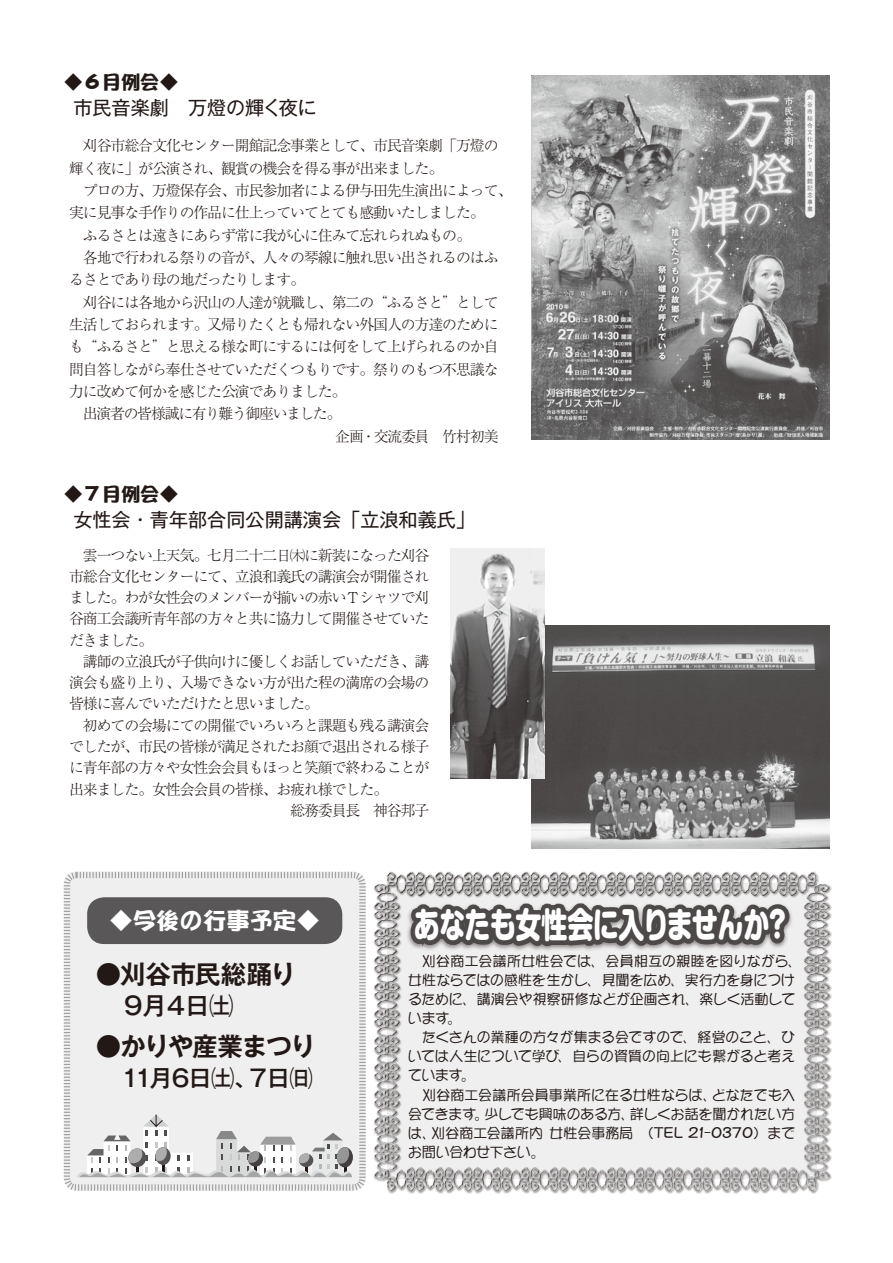
<style>
.page{position:relative;width:893px;height:1263px;background:#fff}
.page>*{position:absolute;margin:0;border:0;box-sizing:border-box;transform-origin:0 0}
.t1{font:800 34.8px "Shin M Go Pro";letter-spacing:-.02em;color:#fff;scale:.75 1}
.t2{font:700 25.5px "Gothic MB101 Pr 6 N De";letter-spacing:-.04em;color:#221815}
.t3{font:700 25.5px "Gothic MB101 Pr 6 N De";letter-spacing:-.005em;color:#221815}
.t4{font:500 24.45px "Gothic MB101 Pr 6 N";color:#221815}
.t5{font:500 23.4px "Gothic MB101 Pr 6 N";letter-spacing:-.085em;color:#221815}
.t6{font:23.4px "DFPOP1 Std W12";color:#fff}
.t7{font:19.2px "Gothic MB101 Pr 6 N";color:#221815}
.t8{font:19.2px "DFPOP1 Std W12";color:#221815}
.t9{font:300 14.85px/21.3px "Ryumin Pr 6 N";letter-spacing:-.07em;color:#221815;text-align:justify}
.t10{font:13.8px/19.2px "DFPOP1 Std W3";letter-spacing:.005em;color:#221815}
.t11{font:13.8px "DFPOP1 Std W3";letter-spacing:-.26em;color:#221815}
.t12{font:13.8px/19.2px "DFPOP1 Std W3";letter-spacing:-.015em;color:#221815}
</style>
<div class="page">
<svg style="left:63px;top:871px;width:303px;height:320px"></svg>
<div style="left:87px;top:897px;width:255px;height:47px;background:#595757;border-radius:17px"></div>
<img style="left:531px;top:76px;width:298px;height:364px">
<img style="left:544px;top:625px;width:285px;height:73px">
<svg style="left:374px;top:698px;width:455px;height:496px"></svg>
<img style="left:451px;top:549px;width:93px;height:229px">
<svg style="left:77px;top:1114px;width:275px;height:63px"></svg>
<p class="t8" style="left:64px;top:71px;width:116px">◆６月例会◆</p>
<p class="t7" style="left:73px;top:91px;width:245px">市民音楽劇　万燈の輝く夜に</p>
<p class="t9" style="left:69px;top:134px;width:431px;line-height:22.4px;text-indent:14px">刈谷市総合文化センター開館記念事業として、市民音楽劇「万燈の輝く夜に」が公演され、観賞の機会を得る事が出来ました。</p>
<p class="t9" style="left:83px;top:179px;width:431px">プロの方、万燈保存会、市民参加者による伊与田先生演出によって、</p>
<p class="t9" style="left:69px;top:201px;width:417px">実に見事な手作りの作品に仕上っていてとても感動いたしました。</p>
<p class="t9" style="left:83px;top:223px;width:390px">ふるさとは遠きにあらず常に我が心に住みて忘れられぬもの。</p>
<p class="t9" style="left:83px;top:246px;width:417px">各地で行われる祭りの音が、人々の琴線に触れ思い出されるのはふ</p>
<p class="t9" style="left:69px;top:268px;width:238px">るさとであり母の地だったりします。</p>
<p class="t9" style="left:83px;top:290px;width:417px">刈谷には各地から沢山の人達が就職し、第二の“ふるさと”として</p>
<p class="t9" style="left:69px;top:313px;width:431px">生活しておられます。又帰りたくとも帰れない外国人の方達のために</p>
<p class="t9" style="left:69px;top:335px;width:431px">も“ふるさと”と思える様な町にするには何をして上げられるのか自</p>
<p class="t9" style="left:69px;top:357px;width:431px">問自答しながら奉仕させていただくつもりです。祭りのもつ不思議な</p>
<p class="t9" style="left:69px;top:380px;width:279px">力に改めて何かを感じた公演でありました。</p>
<p class="t9" style="left:83px;top:402px;width:260px">出演者の皆様誠に有り難う御座いました。</p>
<p class="t9" style="left:374px;top:424px;width:126px">交流委員　竹村初美</p>
<p class="t9" style="left:335px;top:424px;width:30px">企画</p>
<p class="t9" style="left:361px;top:424px;width:16px">・</p>
<p class="t8" style="left:64px;top:484px;width:116px">◆７月例会◆</p>
<p class="t7" style="left:73px;top:504px;width:403px">女性会・青年部合同公開講演会「立浪和義氏「</p>
<p class="t9" style="left:69px;top:543px;width:362px;text-indent:14px">雲一つない上天気。七月二十二日㈭に新装になった刈谷市総合文化センターにて、立浪和義氏の講演会が開催されました。わが女性会のメンバーが揃いの赤いＴシャツで刈谷商工会議所青年部の方々と共に協力して開催させていただきました。</p>
<p class="t9" style="left:69px;top:650px;width:362px;text-indent:14px">講師の立浪氏が子供向けに優しくお話していただき、講演会も盛り上り、入場できない方が出た程の満席の会場の皆様に喜んでいただけたと思いました。</p>
<p class="t9" style="left:83px;top:714px;width:348px">初めての会場にての開催でいろいろと課題も残る講演会</p>
<p class="t9" style="left:69px;top:735px;width:362px">でしたが、市民の皆様が満足されたお顔で退出される様子</p>
<p class="t9" style="left:69px;top:756px;width:362px">に青年部の方々や女性会会員もほっと笑顔で終わることが</p>
<p class="t9" style="left:69px;top:777px;width:321px">出来ました。女性会会員の皆様、お疲れ様でした。</p>
<p class="t9" style="left:290px;top:799px;width:141px">総務委員長　神谷邦子</p>
<h3 class="t6" style="left:109px;top:908px;width:212px">◆今後の行事予定◆</h3>
<h2 class="t3" style="left:96px;top:953px;width:202px">●刈谷市民総踊り</h2>
<h3 class="t4" style="left:121px;top:985px;width:114px">９月４日㈯</h3>
<h2 class="t2" style="left:96px;top:1025px;width:221px">●かりや産業まつり</h2>
<h3 class="t5" style="left:121px;top:1058px;width:193px">11月6日㈯７、日㈰</h3>
<h1 class="t1" style="left:414px;top:896px;width:504px">あなたも女性会に入りませんか?</h1>
<p class="t10" style="left:408px;top:951px;width:395px;text-indent:14px">刈谷商工会議所女性会では、会員相互の親睦を図りながら、女性ならではの感性を生かし、見聞を広め、実行力を身につけるために、講演会や視察研修などが企画され、楽しく活動しています。</p>
<p class="t10" style="left:422px;top:1027px;width:375px">たくさんの業種の方々が集まる会ですので、経営のこと、ひ</p>
<p class="t10" style="left:408px;top:1046px;width:388px">いては人生について学び、自らの資質の向上にも繋がると考え</p>
<p class="t10" style="left:408px;top:1065px;width:68px">ています。</p>
<p class="t10" style="left:712px;top:1085px;width:85px">どなたでも入</p>
<p class="t10" style="left:630px;top:1085px;width:167px;text-indent:-222px">　刈谷商工会議所会員事業所に在る女性ならば、<br>詳しくお話を聞かれたい方</p>
<p class="t10" style="left:408px;top:1104px;width:82px">会できます。</p>
<p class="t10" style="left:484px;top:1104px;width:152px">少しでも興味のある方、</p>
<p class="t10" style="left:432px;top:1123px;width:113px">刈谷商工会議所内</p>
<p class="t12" style="left:408px;top:1123px;width:138px">は、<br>お問い合わせ下さい。</p>
<p class="t10" style="left:549px;top:1123px;width:85px">女性会事務局</p>
<p class="t11" style="left:640px;top:1125px;width:157px">（ＴＥＬ２１-０３７０）まで</p>
</div>
